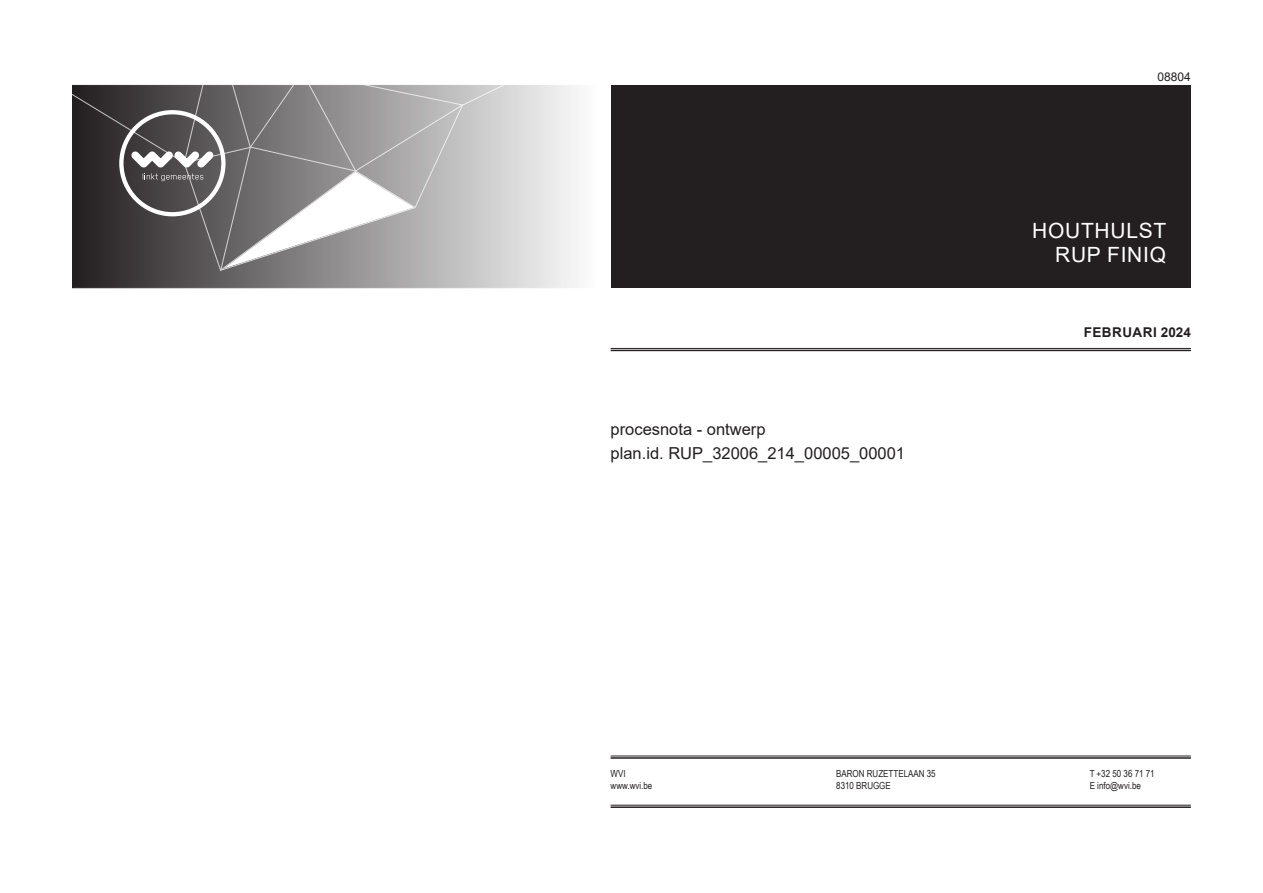
<style>
.page{position:relative;width:1263px;height:893px;background:#fff}
.page>*{position:absolute;margin:0;border:0;box-sizing:border-box;transform-origin:0 0}
.COVER_NAAM_UITVOERIN{font:21px "Arial";letter-spacing:.035em;color:#fff}
.t1{font:16.5px "Arial";color:#231f20}
.t2{font:700 13.5px "Arial";letter-spacing:.035em;color:#231f20}
.t3{font:12px "Arial";color:#231f20}
.t4{font:9.75px/12px "Arial Narrow";color:#231f20}
</style>
<div class="page">
<hr style="left:611px;top:756px;width:580px;height:1px;background:#231f20">
<hr style="left:611px;top:757px;width:580px;height:2px;background:#231f20">
<hr style="left:611px;top:805px;width:580px;height:1px;background:#231f20">
<hr style="left:611px;top:806px;width:580px;height:2px;background:#231f20">
<div style="left:72px;top:85px;width:1119px;height:203px;background:#231f20"></div>
<hr style="left:611px;top:348px;width:580px;height:1px;background:#231f20">
<hr style="left:611px;top:350px;width:580px;height:1px;background:#231f20">
<div style="left:73px;top:85px;width:538px;height:203px;background:#fff"></div>
<svg style="left:73px;top:85px;width:503px;height:203px;background:#c2c1c1"></svg>
<svg style="left:73px;top:216px;width:432px;height:55px;background:#8a8889"></svg>
<svg style="left:72px;top:85px;width:433px;height:131px;background:#888687"></svg>
<p class="t3" style="left:1157px;top:69px;width:35px">08804</p>
<p class="COVER_NAAM_UITVOERIN" style="left:1032px;top:216px;width:136px">HOUTHULST</p>
<p class="COVER_NAAM_UITVOERIN" style="left:1055px;top:240px;width:112px">RUP FINIQ</p>
<p class="t1" style="left:611px;top:418px;width:156px">procesnota - ontwerp</p>
<p class="t1" style="left:611px;top:442px;width:296px">plan.id. RUP_32006_214_00005_00001</p>
<p class="t2" style="left:1084px;top:323px;width:109px">FEBRUARI 2024</p>
<p class="t4" style="left:611px;top:767px;width:43px">WVI www.wvi.be</p>
<p class="t4" style="left:836px;top:767px;width:101px">BARON RUZETTELAAN 35<br>8310 BRUGGE</p>
<p class="t4" style="left:1090px;top:767px;width:66px">T +32 50 36 71 71<br>E info@wvi.be</p>
</div>
